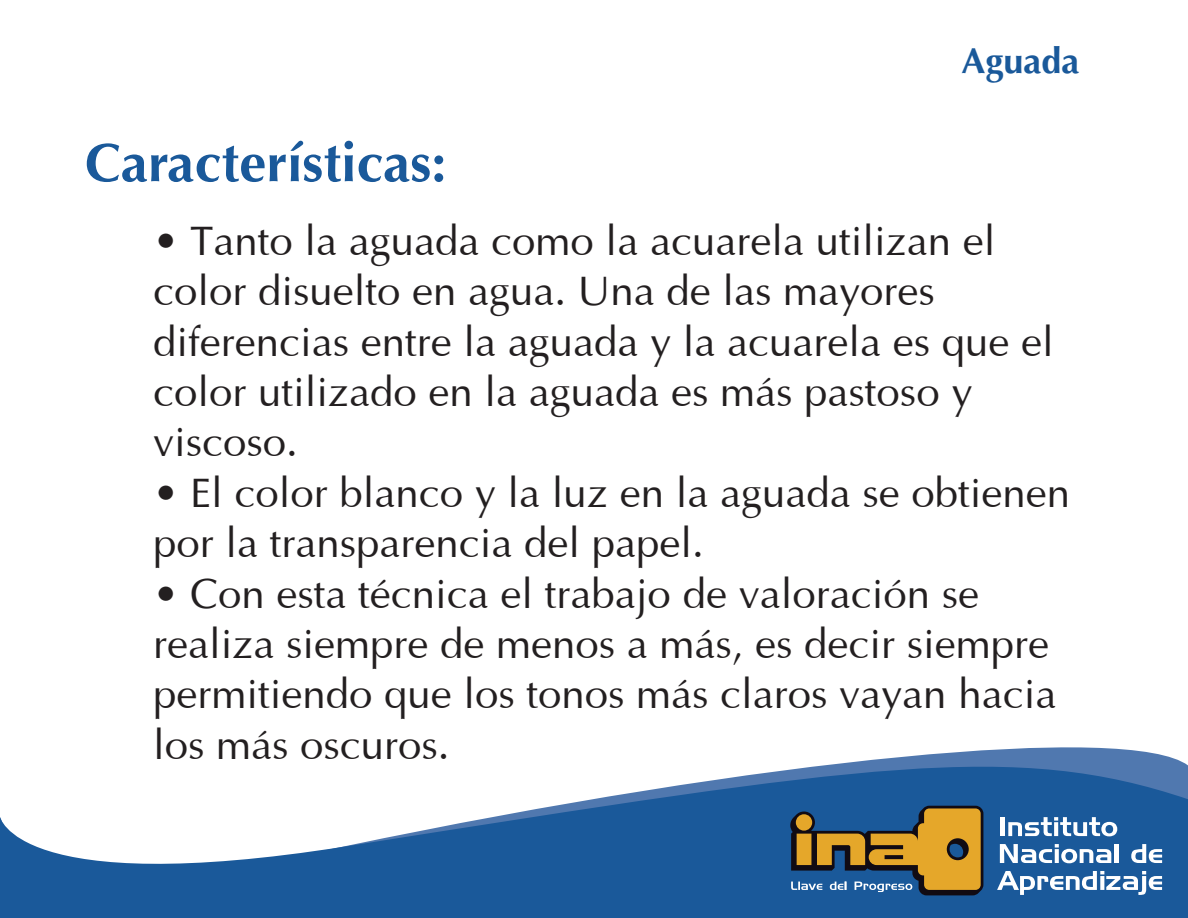
<style>
.page{position:relative;width:1188px;height:918px;background:#fff}
.page>*{position:absolute;margin:0;border:0;box-sizing:border-box;transform-origin:0 0}
.t1{font:700 54px "Optima";color:#1a599a}
.t2{font:42px/50.4px "Optima";color:#231f20}
.t3{font:700 36px "Optima";color:#1a599a}
</style>
<div class="page">
<svg style="left:0;top:747px;width:1188px;height:171px;fill:#1a599a"></svg>
<svg style="left:790px;top:806px;width:193px;height:89px;background:#777051"></svg>
<hr style="left:1000px;top:817px;width:4px;height:19px;background:#fff">
<svg style="left:1008px;top:817px;width:109px;height:19px"></svg>
<svg style="left:1000px;top:844px;width:111px;height:19px"></svg>
<hr style="left:1115px;top:844px;width:4px;height:19px;background:#fff">
<svg style="left:1131px;top:844px;width:31px;height:19px"></svg>
<svg style="left:997px;top:871px;width:165px;height:24px"></svg>
<p class="t1" style="left:85px;top:131px;width:363px">Características:</p>
<p class="t3" style="left:961px;top:40px;width:120px">Aguada</p>
<p class="t2" style="left:153px;top:212px;width:902px">• Tanto la aguada como la acuarela utilizan el color disuelto en agua. Una de las mayores diferencias entre la aguada y la acuarela es que el color utilizado en la aguada es más pastoso y viscoso.</p>
<p class="t2" style="left:153px;top:464px;width:919px">• El color blanco y la luz en la aguada se obtienen por la transparencia del papel.</p>
<p class="t2" style="left:153px;top:565px;width:905px">• Con esta técnica el trabajo de valoración se realiza siempre de menos a más, es decir siempre permitiendo que los tonos más claros vayan hacia los más oscuros.</p>
</div>
